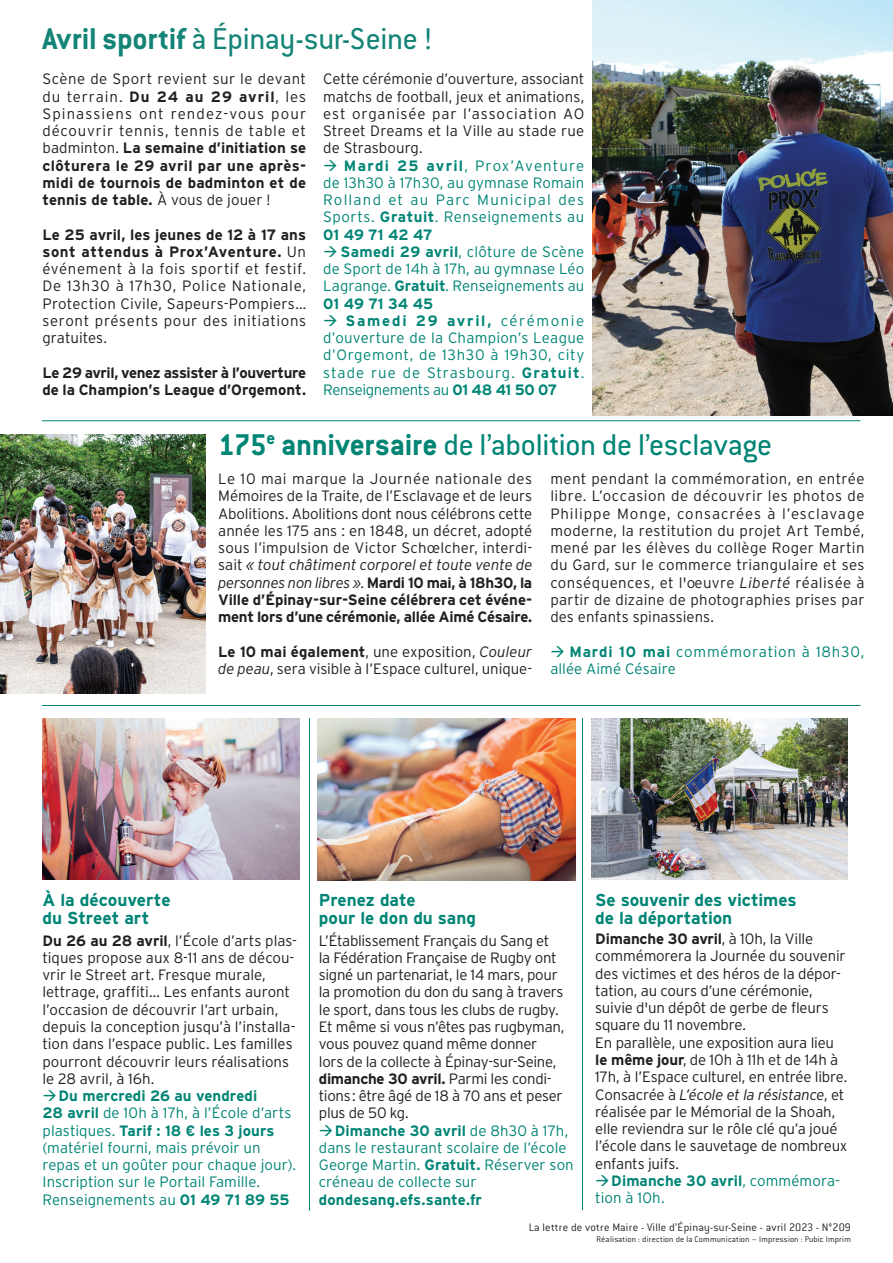
<style>
.page{position:relative;width:893px;height:1263px;background:#fff}
.page>*{position:absolute;margin:0;border:0;box-sizing:border-box;transform-origin:0 0}
.t1{font:33px "Conduit ITC";letter-spacing:-.005em;color:#008575}
.t2{font:33px "Conduit ITC";letter-spacing:-.01em;color:#148477}
.t3{font:700 17.25px/18px "Interstate";letter-spacing:-.005em;color:#008575}
.t4{font:300 15px/17.2px "Interstate";letter-spacing:-.01em;color:#231f20;text-align:justify}
.t5{font:300 15px/17.2px "Interstate";letter-spacing:.005em;color:#008575}
.t6{font:700 15px/17.2px "Interstate";letter-spacing:-.025em;color:#231f20}
.t7{font:300 15px/17.2px "Interstate";letter-spacing:.035em;color:#008575}
.t8{font:700 15px "Interstate";color:#008575}
.t9{font:300 12px "Conduit ITC";letter-spacing:.015em;color:#231f20}
.t10{font:300 9px "Conduit ITC";letter-spacing:.015em;color:#231f20}
.s1{font-weight:700}
.s2{font-style:italic}
</style>
<div class="page">
<hr style="left:42px;top:420px;width:819px;height:1px;background:#008575">
<img style="left:591px;top:718px;width:256px;height:162px">
<img style="left:318px;top:719px;width:257px;height:161px">
<img style="left:43px;top:718px;width:257px;height:162px">
<hr style="left:42px;top:705px;width:819px;height:1px;background:#008575">
<hr style="left:309px;top:718px;width:1px;height:493px;background:#008575">
<hr style="left:582px;top:718px;width:1px;height:492px;background:#008575">
<img style="left:0;top:435px;width:205px;height:259px">
<img style="left:593px;top:0;width:300px;height:416px">
<h1 class="t2" style="left:43px;top:18px;width:392px"><span class="s1">Avril sportif</span> à Épinay-sur-Seine !</h1>
<p class="t4" style="left:43px;top:70px;width:265px">Scène de Sport revient sur le devant du terrain. <span class="s1">Du 24 au 29 avril</span>, les Spinassiens ont rendez-vous pour découvrir tennis, tennis de table et badminton. <span class="s1">La semaine d’initiation se clôturera le 29 avril par une après&shy;midi de tournois de badminton et de tennis de table.</span> À vous de jouer !</p>
<p class="t4" style="left:43px;top:226px;width:265px"><span class="s1">Le 25 avril, les jeunes de 12 à 17 ans sont attendus à Prox’Aventure.</span> Un événement à la fois sportif et festif.<br>De 13h30 à 17h30, Police Nationale, Protection Civile, Sapeurs-Pompiers… seront présents pour des initiations gratuites.</p>
<p class="t6" style="left:43px;top:364px;width:265px">Le 29 avril, venez assister à l’ouverture de la Champion’s League d’Orgemont.</p>
<p class="t4" style="left:323px;top:70px;width:263px">Cette cérémonie d’ouverture, associant matchs de football, jeux et animations, est organisée par l’association AO Street Dreams et la Ville au stade rue de Strasbourg.</p>
<p class="t5" style="left:323px;top:157px;width:263px;text-align:justify">→ <span class="s1">Mardi 25 avril</span>, Prox’Aventure de 13h30 à 17h30, au gymnase Romain Rolland et au Parc Municipal des Sports. <span class="s1">Gratuit</span>. Renseignements au <span class="s1">01 49 71 42 47</span></p>
<p class="t5" style="left:323px;top:243px;width:263px;text-align:justify">→ <span class="s1">Samedi 29 avril</span>, clôture de Scène de Sport de 14h à 17h, au gymnase Léo Lagrange. <span class="s1">Gratuit</span>. Renseignements au <span class="s1">01 49 71 34 45</span></p>
<p class="t5" style="left:323px;top:312px;width:263px;text-align:justify">→ <span class="s1">Samedi 29 avril,</span> cérémonie d’ouverture de la Champion’s League d’Orgemont, de 13h30 à 19h30, city stade rue de Strasbourg. <span class="s1">Gratuit</span>.<br>Renseignements au <span class="s1">01 48 41 50 07</span></p>
<h1 class="t1" style="left:218px;top:425px;width:555px"><span class="s1">175</span><sup>e</sup> <span class="s1">anniversaire</span> de l’abolition de l’esclavage</h1>
<p class="t4" style="left:218px;top:470px;width:316px">Le 10 mai marque la Journée nationale des Mémoires de la Traite, de l’Esclavage et de leurs Abolitions. Abolitions dont nous célébrons cette année les 175 ans : en 1848, un décret, adopté sous l’impulsion de Victor Schœlcher, interdi&shy;sait <span class="s2">« tout châtiment corporel et toute vente de personnes non libres »</span>. <span class="s1">Mardi 10 mai, à 18h30, la Ville d’Épinay-sur-Seine célébrera cet événe&shy;ment lors d’une cérémonie, allée Aimé Césaire.</span></p>
<p class="t4" style="left:218px;top:642px;width:316px"><span class="s1">Le 10 mai également</span>, une exposition, <span class="s2">Couleur de peau</span>, sera visible à l’Espace culturel, unique-</p>
<p class="t4" style="left:550px;top:470px;width:316px">ment pendant la commémoration, en entrée libre. L’occasion de découvrir les photos de Philippe Monge, consacrées à l’esclavage moderne, la restitution du projet Art Tembé, mené par les élèves du collège Roger Martin du Gard, sur le commerce triangulaire et ses conséquences, et l'oeuvre <span class="s2">Liberté</span> réalisée à partir de dizaine de photographies prises par des enfants spinassiens.</p>
<p class="t7" style="left:550px;top:642px;width:316px">→ <span class="s1">Mardi 10 mai</span> commémoration à 18h30, allée Aimé Césaire</p>
<p class="t3" style="left:43px;top:891px;width:130px">À la découverte du Street art</p>
<p class="t4" style="left:43px;top:932px;width:256px;text-align:left"><span class="s1">Du 26 au 28 avril</span>, l’École d’arts plas&shy;tiques propose aux 8-11 ans de décou&shy;vrir le Street art. Fresque murale, lettrage, graffiti… Les enfants auront l’occasion de découvrir l’art urbain, depuis la conception jusqu’à l’installa&shy;tion dans l’espace public. Les familles pourront découvrir leurs réalisations le 28 avril, à 16h.</p>
<p class="t5" style="left:43px;top:1087px;width:255px">→<span class="s1">Du mercredi 26 au vendredi<br>28 avril</span> de 10h à 17h, à l’École d’arts plastiques. <span class="s1">Tarif : 18 € les 3 jours </span>(matériel fourni, mais prévoir un repas et un goûter pour chaque jour).<br>Inscription sur le Portail Famille.<br>Renseignements au <span class="s1">01 49 71 89 55</span></p>
<p class="t3" style="left:319px;top:891px;width:159px">Prenez date<br>pour le don du sang</p>
<p class="t4" style="left:319px;top:932px;width:247px;text-align:left">L’Établissement Français du Sang et la Fédération Française de Rugby ont signé un partenariat, le 14 mars, pour la promotion du don du sang à travers le sport, dans tous les clubs de rugby.<br>Et même si vous n’êtes pas rugbyman, vous pouvez quand même donner lors de la collecte à Épinay-sur-Seine, <span class="s1">dimanche 30 avril.</span> Parmi les condi&shy;tions: être âgé de 18 à 70 ans et peser plus de 50 kg.</p>
<p class="t5" style="left:319px;top:1121px;width:256px">→<span class="s1">Dimanche 30 avril</span> de 8h30 à 17h, dans le restaurant scolaire de l’école George Martin. <span class="s1">Gratuit.</span> Réserver son créneau de collecte sur</p>
<p class="t8" style="left:319px;top:1190px;width:165px">dondesang.efs.sante.fr</p>
<p class="t3" style="left:595px;top:891px;width:203px">Se souvenir des victimes de la déportation</p>
<p class="t4" style="left:595px;top:930px;width:254px;text-align:left"><span class="s1">Dimanche 30 avril</span>, à 10h, la Ville commémorera la Journée du souvenir des victimes et des héros de la dépor&shy;tation, au cours d’une cérémonie, suivie d'un dépôt de gerbe de fleurs square du 11 novembre.<br>En parallèle, une exposition aura lieu <span class="s1">le même jour</span>, de 10h à 11h et de 14h à 17h, à l’Espace culturel, en entrée libre.<br>Consacrée à <span class="s2">L’école et la résistance</span>, et réalisée par le Mémorial de la Shoah, elle reviendra sur le rôle clé qu’a joué l’école dans le sauvetage de nombreux enfants juifs.</p>
<p class="t5" style="left:595px;top:1172px;width:246px">→<span class="s1">Dimanche 30 avril</span>, commémora&shy;tion à 10h.</p>
<p class="t9" style="left:529px;top:1220px;width:324px">La lettre de votre Maire - Ville d’Épinay-sur-Seine - avril 2023 - N°209</p>
<p class="t10" style="left:596px;top:1233px;width:256px">Réalisation : direction de la Communication – Impression : Pubic Imprim</p>
</div>
